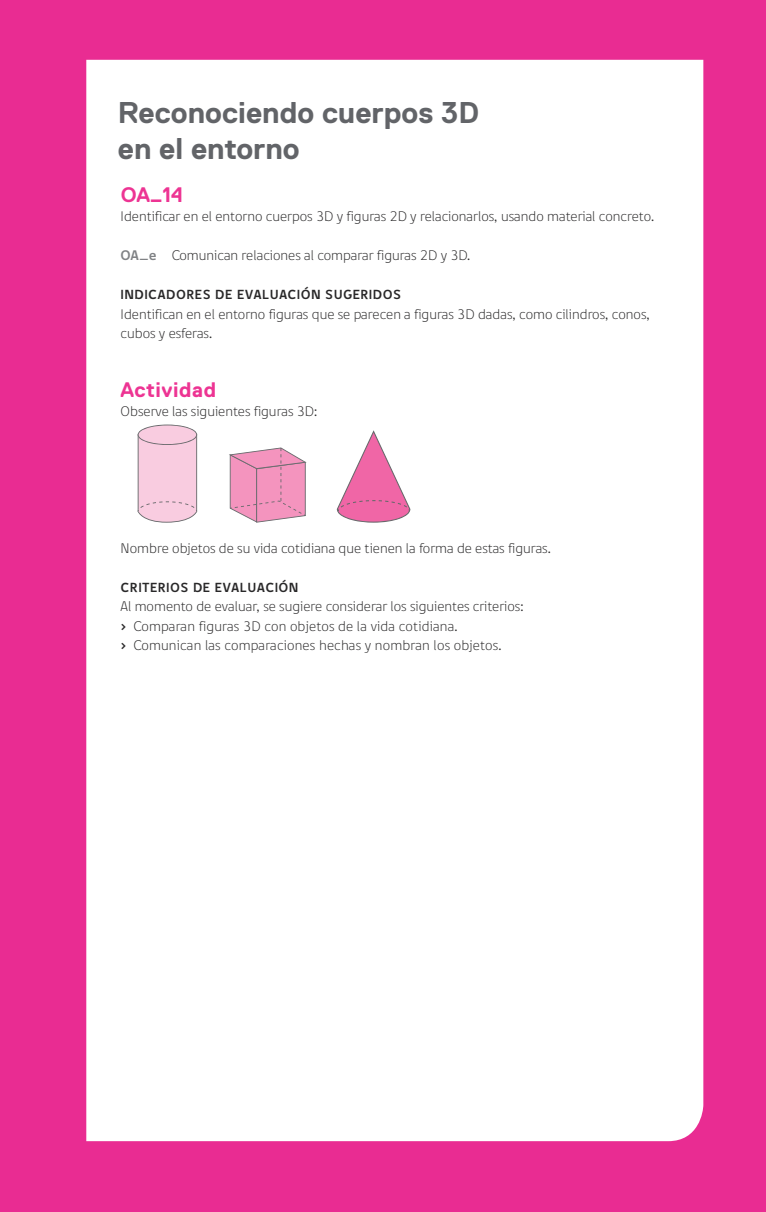
<style>
.page{position:relative;width:766px;height:1212px;background:#fff}
.page>*{position:absolute;margin:0;border:0;box-sizing:border-box;transform-origin:0 0}
.t1{font:700 30px/36px "Replica";color:#626468}
.t2{font:700 30px "Replica Std";color:#636567}
.t3{font:700 21px "Replica Std";letter-spacing:.025em;color:#ed3493}
.t4{font:14.25px/19.5px "Dignathin";color:#292829}
.t5{font:700 13.5px "Digna SC";letter-spacing:.025em;color:#292829}
.s1{font-family:"Digna";font-weight:700;color:#808285}
.s2{font-family:"Digna Picto"}
</style>
<div class="page">
<div style="left:0;top:0;width:765px;height:1212px;background:#e92c92"></div>
<div style="left:86px;top:60px;width:617px;height:1081px;background:#fff"></div>
<div style="left:117px;top:182px;width:564px;height:476px;background:#fff"></div>
<svg style="left:138px;top:424px;width:59px;height:99px;background:#f1c9db"></svg>
<svg style="left:229px;top:447px;width:77px;height:76px;background:#eba0c1"></svg>
<svg style="left:337px;top:430px;width:73px;height:93px;background:#f0abcb"></svg>
<div style="left:105px;top:90px;width:570px;height:45px;background:#fff"></div>
<h1 class="t1" style="left:118px;top:95px;width:362px">Reconociendo cuerpos 3D en el entorno</h1>
<h1 class="t2" style="left:121px;top:136px;width:133px">Ejemplo 1</h1>
<h2 class="t3" style="left:121px;top:183px;width:64px">OA_14</h2>
<p class="t4" style="left:121px;top:207px;width:535px">Identificar en el entorno cuerpos 3D y figuras 2D y relacionarlos, usando material concreto.</p>
<p class="t4" style="left:121px;top:246px;width:351px"><span class="s1">OA_e</span> Comunican relaciones al comparar figuras 2D y 3D.</p>
<p class="t5" style="left:121px;top:286px;width:282px">INDICADORES DE EVALUACIÓN SUGERIDOS</p>
<p class="t4" style="left:121px;top:304px;width:530px">Identifican en el entorno figuras que se parecen a figuras 3D dadas, como cilindros, conos, cubos y esferas.</p>
<h2 class="t3" style="left:121px;top:378px;width:97px">Actividad</h2>
<p class="t4" style="left:121px;top:402px;width:198px">Observe las siguientes figuras 3D:</p>
<p class="t4" style="left:121px;top:538px;width:431px">Nombre objetos de su vida cotidiana que tienen la forma de estas figuras.</p>
<p class="t5" style="left:121px;top:578px;width:179px">CRITERIOS DE EVALUACIÓN</p>
<p class="t4" style="left:121px;top:597px;width:404px">Al momento de evaluar, se sugiere considerar los siguientes criterios: <span class="s2">›</span> Comparan figuras 3D con objetos de la vida cotidiana.<br><span class="s2">›</span> Comunican las comparaciones hechas y nombran los objetos.</p>
</div>
